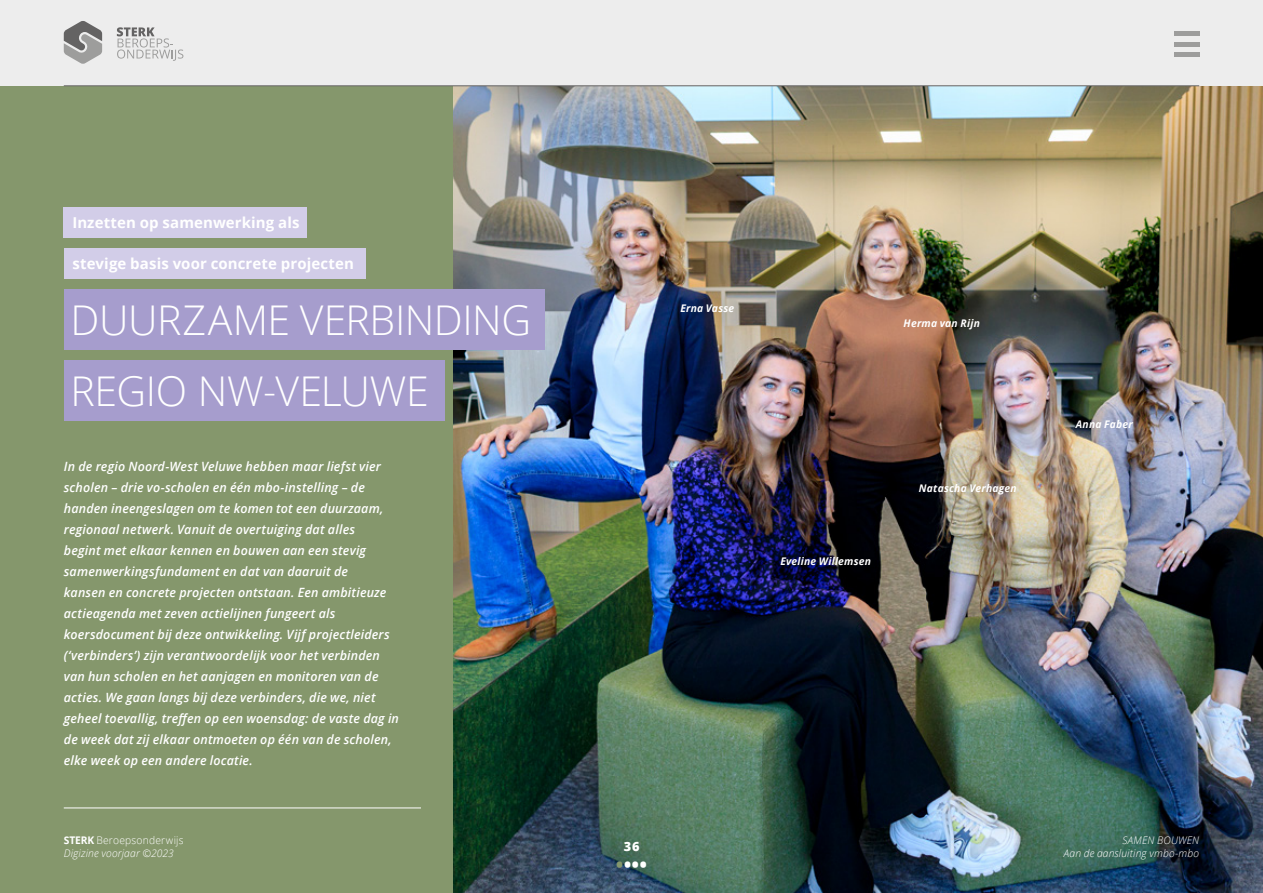
<style>
.page{position:relative;width:1263px;height:893px;background:#fff}
.page>*{position:absolute;margin:0;border:0;box-sizing:border-box;transform-origin:0 0}
.t1{font:300 40.95px/70.9px "Open Sans";letter-spacing:-.01em;color:#fff}
.t2{font:800 18px "Open Sans";color:#fff}
.t3{font:700 15px "Open Sans";letter-spacing:.005em;color:#fff}
.t4{font:italic 600 12.75px/21px "Open Sans";letter-spacing:.015em;color:#fff}
.t5{font:800 12.75px "Open Sans";color:#fff}
.t6{font:italic 300 10.5px/13.5px "Open Sans";letter-spacing:.015em;color:#fff}
.t7{font:italic 700 10.5px "Open Sans";letter-spacing:.02em;color:#fff}
.s1{font-weight:700;font-style:normal}
.s2{font-style:normal}
.s3{color:#85976c}
</style>
<div class="page">
<img style="left:453px;top:86px;width:810px;height:807px">
<div style="left:0;top:85px;width:453px;height:808px;background:#85976c"></div>
<div style="left:64px;top:248px;width:302px;height:30px;background:#d2cde8"></div>
<div style="left:64px;top:207px;width:243px;height:30px;background:#d2cde8"></div>
<div style="left:64px;top:289px;width:480px;height:60px;background:#a69dcd"></div>
<div style="left:64px;top:360px;width:380px;height:60px;background:#a69dcd"></div>
<div style="left:0;top:0;width:1263px;height:85px;background:#ededed"></div>
<svg style="left:64px;top:21px;width:38px;height:43px"></svg>
<svg style="left:117px;top:27px;width:66px;height:34px"></svg>
<hr style="left:64px;top:85px;width:1135px;height:1px;background:#646363">
<hr style="left:64px;top:807px;width:357px;height:1px;background:#fff">
<hr style="left:1174px;top:32px;width:25px;height:4px;background:#9d9d9c">
<hr style="left:1174px;top:42px;width:25px;height:4px;background:#9d9d9c">
<div style="left:1174px;top:52px;width:25px;height:5px;background:#9d9d9c"></div>
<p class="t3" style="left:72px;top:212px;width:229px">Inzetten op samenwerking als</p>
<p class="t3" style="left:72px;top:253px;width:283px">stevige basis voor concrete projecten</p>
<h1 class="t1" style="left:70px;top:283px;width:462px">DUURZAME VERBINDING<br>REGIO NW-VELUWE</h1>
<p class="t4" style="left:64px;top:455px;width:337px">In de regio Noord-West Veluwe hebben maar liefst vier scholen – drie vo-scholen en één mbo-instelling – de handen ineengeslagen om te komen tot een duurzaam, regionaal netwerk. Vanuit de overtuiging dat alles<br>begint met elkaar kennen en bouwen aan een stevig samenwerkingsfundament en dat van daaruit de<br>kansen en concrete projecten ontstaan. Een ambitieuze actieagenda met zeven actielijnen fungeert als koersdocument bij deze ontwikkeling. Vijf projectleiders (‘verbinders’) zijn verantwoordelijk voor het verbinden van hun scholen en het aanjagen en monitoren van de acties. We gaan langs bij deze verbinders, die we, niet geheel toevallig, treffen op een woensdag: de vaste dag in de week dat zij elkaar ontmoeten op één van de scholen, elke week op een andere locatie.</p>
<p class="t7" style="left:680px;top:301px;width:55px">Erna Vasse</p>
<p class="t7" style="left:904px;top:316px;width:78px">Herma van Rijn</p>
<p class="t7" style="left:780px;top:554px;width:92px">Eveline Willemsen</p>
<p class="t7" style="left:919px;top:481px;width:99px">Natascha Verhagen</p>
<p class="t7" style="left:1076px;top:417px;width:58px">Anna Faber</p>
<p class="t6" style="left:64px;top:833px;width:121px"><span class="s1">STERK</span> <span class="s2">Beroepsonderwijs<br></span>Digizine voorjaar ©2023</p>
<p class="t6" style="left:1064px;top:833px;width:137px;text-align:right">SAMEN BOUWEN<br>Aan de aansluiting vmbo-mbo</p>
<p class="t5" style="left:624px;top:836px;width:17px">36</p>
<h2 class="t2" style="left:616px;top:850px;width:32px"><span class="s3">•</span>•••</h2>
</div>
